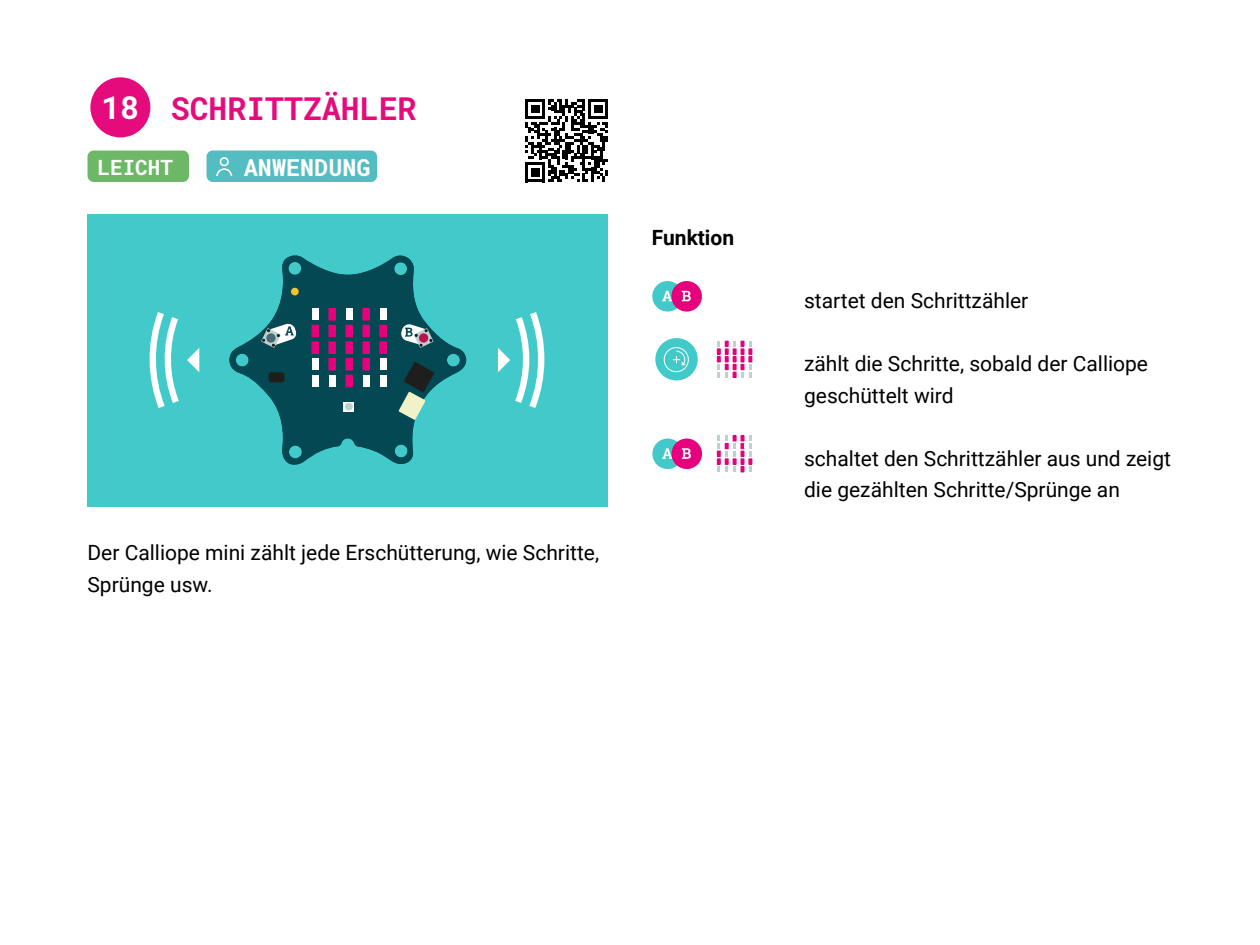
<style>
.page{position:relative;width:1260px;height:945px;background:#fff}
.page>*{position:absolute;margin:0;border:0;box-sizing:border-box;transform-origin:0 0}
.t1{font:700 31.5px "Roboto Mono";color:#e50b7d}
.t2{font:700 23.45px "Roboto Mono";color:#fff}
.t3{font:21px/31.5px "Roboto";color:#000}
.t4{font:700 21px "Roboto";color:#000}
.t5{font:700 21px "Roboto Mono";color:#fff}
.s1{color:#fff}
</style>
<div class="page">
<div style="left:88px;top:150px;width:101px;height:32px;background:#6cb867;border-radius:6px"></div>
<svg style="left:525px;top:99px;width:83px;height:83px"></svg>
<div style="left:90px;top:77px;width:60px;height:60px;background:#e50b7d;border-radius:50%"></div>
<div style="left:207px;top:150px;width:170px;height:32px;background:#54bdc1;border-radius:6px"></div>
<svg style="left:217px;top:157px;width:16px;height:19px"></svg>
<div style="left:88px;top:214px;width:520px;height:292px;background:#42c9c9"></div>
<svg style="left:229px;top:255px;width:238px;height:210px;fill:#044854"></svg>
<svg style="left:344px;top:402px;width:10px;height:10px"></svg>
<div style="left:269px;top:372px;width:16px;height:10px;background:#1e1e1c;border-radius:3px"></div>
<div style="left:291px;top:288px;width:8px;height:7px;background:#f6c426;border-radius:4px"></div>
<svg style="left:399px;top:362px;width:36px;height:58px"></svg>
<div style="left:380px;top:375px;width:6px;height:12px;background:#fff"></div>
<div style="left:363px;top:375px;width:6px;height:12px;background:#fff"></div>
<div style="left:329px;top:375px;width:6px;height:12px;background:#fff"></div>
<div style="left:312px;top:375px;width:6px;height:12px;background:#fff"></div>
<div style="left:380px;top:358px;width:6px;height:12px;background:#fff"></div>
<div style="left:312px;top:358px;width:6px;height:12px;background:#fff"></div>
<div style="left:380px;top:309px;width:6px;height:11px;background:#fff"></div>
<div style="left:346px;top:309px;width:6px;height:11px;background:#fff"></div>
<div style="left:346px;top:375px;width:6px;height:12px;background:#e6007d"></div>
<div style="left:346px;top:375px;width:7px;height:12px;border:1px solid #e6007d"></div>
<div style="left:363px;top:358px;width:6px;height:12px;background:#e6007d"></div>
<div style="left:363px;top:358px;width:7px;height:12px;border:1px solid #e6007d"></div>
<div style="left:346px;top:358px;width:6px;height:12px;background:#e6007d"></div>
<div style="left:346px;top:358px;width:7px;height:12px;border:1px solid #e6007d"></div>
<div style="left:329px;top:358px;width:6px;height:12px;background:#e6007d"></div>
<div style="left:329px;top:358px;width:7px;height:12px;border:1px solid #e6007d"></div>
<div style="left:380px;top:342px;width:6px;height:11px;background:#e6007d"></div>
<div style="left:380px;top:341px;width:7px;height:13px;border:1px solid #e6007d"></div>
<div style="left:363px;top:342px;width:6px;height:11px;background:#e6007d"></div>
<div style="left:363px;top:341px;width:7px;height:13px;border:1px solid #e6007d"></div>
<div style="left:346px;top:342px;width:6px;height:11px;background:#e6007d"></div>
<div style="left:346px;top:341px;width:7px;height:13px;border:1px solid #e6007d"></div>
<div style="left:329px;top:342px;width:6px;height:11px;background:#e6007d"></div>
<div style="left:329px;top:341px;width:7px;height:13px;border:1px solid #e6007d"></div>
<div style="left:312px;top:342px;width:6px;height:11px;background:#e6007d"></div>
<div style="left:312px;top:341px;width:7px;height:13px;border:1px solid #e6007d"></div>
<div style="left:380px;top:325px;width:6px;height:12px;background:#e6007d"></div>
<div style="left:380px;top:325px;width:7px;height:12px;border:1px solid #e6007d"></div>
<div style="left:363px;top:325px;width:6px;height:12px;background:#e6007d"></div>
<div style="left:363px;top:325px;width:7px;height:12px;border:1px solid #e6007d"></div>
<div style="left:346px;top:325px;width:6px;height:12px;background:#e6007d"></div>
<div style="left:346px;top:325px;width:7px;height:12px;border:1px solid #e6007d"></div>
<div style="left:329px;top:325px;width:6px;height:12px;background:#e6007d"></div>
<div style="left:329px;top:325px;width:7px;height:12px;border:1px solid #e6007d"></div>
<div style="left:312px;top:325px;width:6px;height:12px;background:#e6007d"></div>
<div style="left:312px;top:325px;width:7px;height:12px;border:1px solid #e6007d"></div>
<div style="left:363px;top:309px;width:6px;height:11px;background:#e6007d"></div>
<div style="left:363px;top:308px;width:7px;height:12px;border:1px solid #e6007d"></div>
<div style="left:329px;top:309px;width:6px;height:11px;background:#e6007d"></div>
<div style="left:329px;top:308px;width:7px;height:12px;border:1px solid #e6007d"></div>
<div style="left:312px;top:309px;width:6px;height:11px;background:#fff"></div>
<div style="left:345px;top:403px;width:8px;height:8px;background:#bcd0ce;border-radius:4px"></div>
<svg style="left:261px;top:323px;width:36px;height:25px"></svg>
<svg style="left:400px;top:323px;width:33px;height:25px"></svg>
<svg style="left:187px;top:348px;width:12px;height:24px"></svg>
<svg style="left:149px;top:312px;width:30px;height:96px"></svg>
<svg style="left:498px;top:312px;width:46px;height:96px"></svg>
<svg style="left:652px;top:281px;width:50px;height:31px"></svg>
<svg style="left:655px;top:338px;width:98px;height:43px"></svg>
<svg style="left:652px;top:435px;width:101px;height:38px"></svg>
<h1 class="t1" style="left:101px;top:86px;width:317px"><span class="s1">18</span> SCHRITTZÄHLER</h1>
<p class="t2" style="left:244px;top:151px;width:128px">ANWENDUNG</p>
<p class="t5" style="left:98px;top:152px;width:77px">LEICHT</p>
<p class="t4" style="left:652px;top:223px;width:84px">Funktion</p>
<p class="t3" style="left:88px;top:536px;width:513px">Der Calliope mini zählt jede Erschütterung, wie Schritte,<br>Sprünge usw.</p>
<p class="t3" style="left:804px;top:284px;width:226px">startet den Schrittzähler</p>
<p class="t3" style="left:804px;top:347px;width:346px">zählt die Schritte, sobald der Calliope geschüttelt wird</p>
<p class="t3" style="left:804px;top:442px;width:368px">schaltet den Schrittzähler aus und zeigt die gezählten Schritte/Sprünge an</p>
</div>
